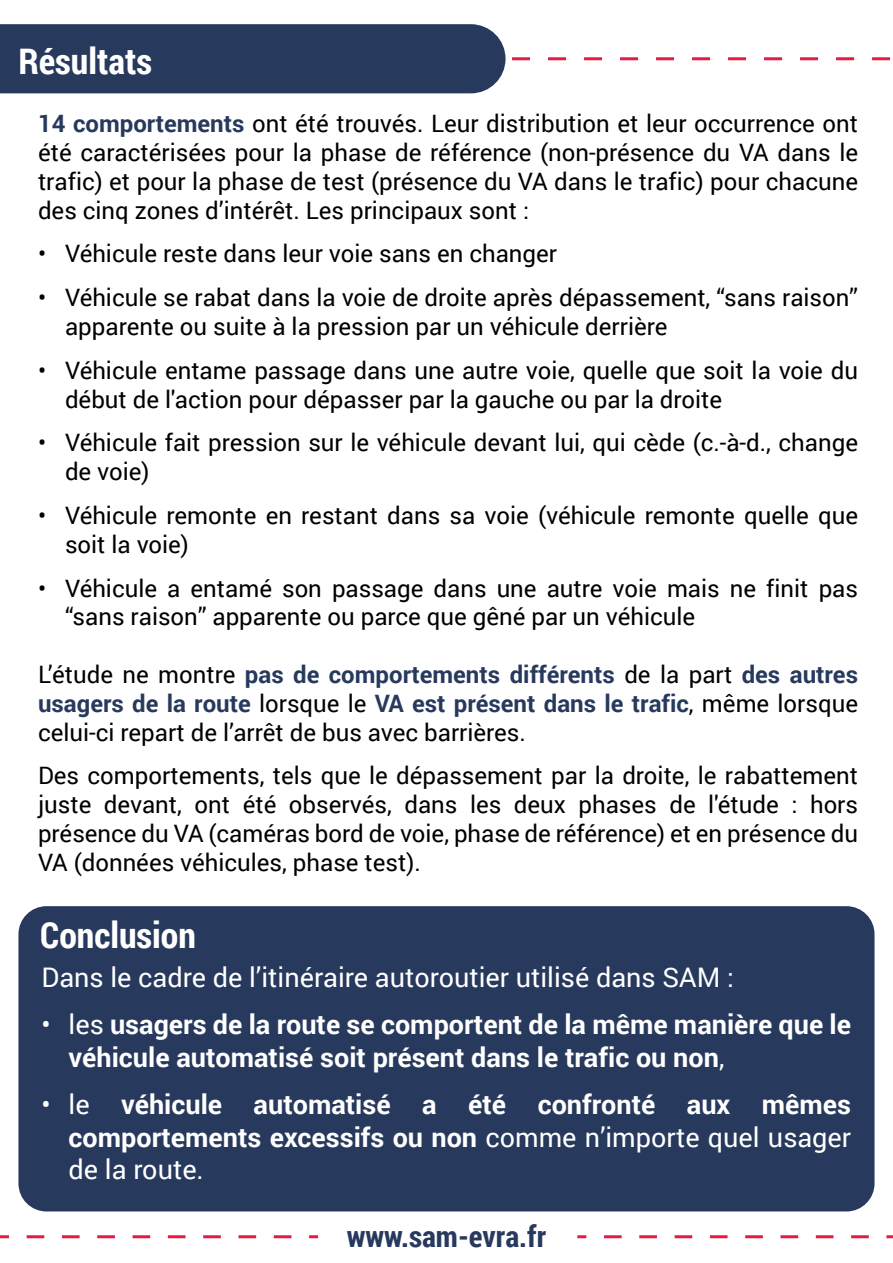
<style>
.page{position:relative;width:893px;height:1263px;background:#fff}
.page>*{position:absolute;margin:0;border:0;box-sizing:border-box;transform-origin:0 0}
.t1{font:700 36px "Roboto Condensed";color:#fff}
.t2{font:700 30px "Roboto Condensed";color:#27395c}
.t3{font:700 27px/32.4px "Roboto";color:#fff}
.t4{font:27px "Roboto";color:#fff}
.t5{font:24px/28.8px "Roboto";color:#000}
.s1{font-weight:700;color:#27395c}
.s2{font-weight:400}
</style>
<div class="page">
<div style="left:0;top:24px;width:505px;height:69px;background:#27395c"></div>
<svg style="left:512px;top:57px;width:379px;height:3px"></svg>
<svg style="left:0;top:1235px;width:9px;height:3px"></svg>
<svg style="left:27px;top:1235px;width:265px;height:3px"></svg>
<svg style="left:309px;top:1235px;width:9px;height:3px"></svg>
<svg style="left:577px;top:1235px;width:9px;height:3px"></svg>
<svg style="left:604px;top:1235px;width:265px;height:3px"></svg>
<svg style="left:886px;top:1235px;width:7px;height:3px"></svg>
<div style="left:18px;top:906px;width:856px;height:305px;background:#27395c;border-radius:28px"></div>
<h1 class="t1" style="left:18px;top:36px;width:135px">Résultats</h1>
<p class="t5" style="left:38px;top:108px;width:822px;text-align:justify"><span class="s1">14 comportements</span> ont été trouvés. Leur distribution et leur occurrence ont été caractérisées pour la phase de référence (non-présence du VA dans le trafic) et pour la phase de test (présence du VA dans le trafic) pour chacune des cinq zones d’intérêt. Les principaux sont :</p>
<p class="t5" style="left:38px;top:239px;width:521px">• Véhicule reste dans leur voie sans en changer</p>
<p class="t5" style="left:65px;top:282px;width:795px;text-indent:-27px">• Véhicule se rabat dans la voie de droite après dépassement, “sans raison” apparente ou suite à la pression par un véhicule derrière</p>
<p class="t5" style="left:65px;top:355px;width:795px;text-indent:-27px">• Véhicule entame passage dans une autre voie, quelle que soit la voie du début de l'action pour dépasser par la gauche ou par la droite</p>
<p class="t5" style="left:65px;top:428px;width:795px;text-indent:-27px">• Véhicule fait pression sur le véhicule devant lui, qui cède (c.-à-d., change de voie)</p>
<p class="t5" style="left:65px;top:500px;width:795px;text-indent:-27px">• Véhicule remonte en restant dans sa voie (véhicule remonte quelle que soit la voie)</p>
<p class="t5" style="left:65px;top:573px;width:794px;text-indent:-27px">• Véhicule a entamé son passage dans une autre voie mais ne finit pas “sans raison” apparente ou parce que gêné par un véhicule</p>
<p class="t5" style="left:38px;top:659px;width:821px;text-align:justify">L’étude ne montre <span class="s1">pas de comportements différents</span> de la part <span class="s1">des autres usagers de la route</span> lorsque le <span class="s1">VA est présent dans le trafic</span>, même lorsque celui-ci repart de l’arrêt de bus avec barrières.</p>
<p class="t5" style="left:38px;top:761px;width:822px;text-align:justify">Des comportements, tels que le dépassement par la droite, le rabattement juste devant, ont été observés, dans les deux phases de l'étude : hors présence du VA (caméras bord de voie, phase de référence) et en présence du VA (données véhicules, phase test).</p>
<h1 class="t1" style="left:40px;top:909px;width:157px">Conclusion</h1>
<p class="t4" style="left:42px;top:958px;width:694px">Dans le cadre de l’itinéraire autoroutier utilisé dans SAM :</p>
<p class="t3" style="left:69px;top:1007px;width:784px;text-indent:-27px"><span class="s2">• les</span> usagers de la route se comportent de la même manière que le véhicule automatisé soit présent dans le trafic ou non<span class="s2">,</span></p>
<p class="t3" style="left:69px;top:1087px;width:784px;text-align:justify;text-indent:-27px"><span class="s2">• le</span> véhicule automatisé a été confronté aux mêmes comportements excessifs ou non <span class="s2">comme n’importe quel usager de la route.</span></p>
<p class="t2" style="left:347px;top:1215px;width:201px">www.sam-evra.fr</p>
</div>
